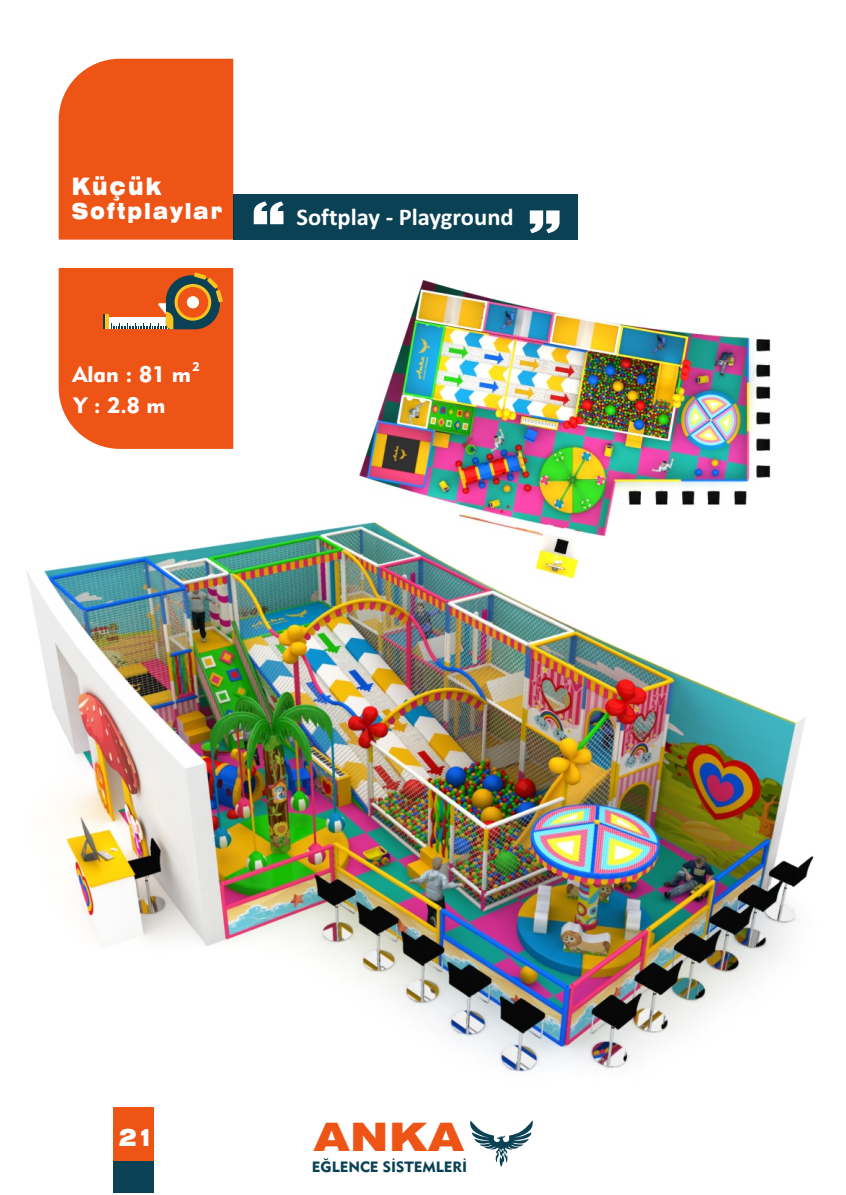
<style>
.page{position:relative;width:846px;height:1195px;background:#fff}
.page>*{position:absolute;margin:0;border:0;box-sizing:border-box;transform-origin:0 0}
.t1{font:900 39.4px "Arial";color:#ed5416;scale:1.19 1}
.t2{font:900 expanded 33px "Swiss 721 BT";color:#fff;scale:.77 1}
.t3{font:700 24px "Calibri";color:#fff}
.t4{font:900 expanded 24px "Swiss 721 BT";letter-spacing:.125em;color:#fff;scale:.77 1}
.t5{font:900 expanded 24px "Swiss 721 BT";letter-spacing:.125em;color:#fff;scale:.76 1}
.t6{font:22.2px "Geometric 415 BT Black A";color:#fff}
.t7{font:900 expanded 22px "Swiss 721 BT";letter-spacing:.125em;color:#fff;scale:.77 1}
.t8{font:22px "Geometric 415 BT Black A";color:#fff}
.t9{font:14.8px "Geometric 415 BT Black A";color:#0a4154}
.t10{font:12.4px "Geometric 415 BT Black A";color:#fff}
.s1{font-size:21.4px}
.s2{font-size:15px}
</style>
<div class="page">
<div style="left:114px;top:1108px;width:40px;height:85px;background:#ed5416"></div>
<svg style="left:470px;top:1120px;width:63px;height:47px"></svg>
<div style="left:114px;top:1161px;width:40px;height:32px;background:#0a4154"></div>
<div style="left:233px;top:194px;width:345px;height:46px;background:#0a4154"></div>
<svg style="left:530px;top:210px;width:29px;height:23px"></svg>
<svg style="left:254px;top:201px;width:29px;height:23px"></svg>
<div style="left:59px;top:59px;width:174px;height:181px;background:#ed5416"></div>
<svg style="left:59px;top:268px;width:174px;height:181px;background:#e35d24"></svg>
<img style="left:359px;top:279px;width:412px;height:232px">
<img style="left:27px;top:511px;width:787px;height:561px">
<p class="t4" style="left:72px;top:176px;width:117px">Küçük</p>
<p class="t7" style="left:72px;top:202px;width:197px">Softplaylar</p>
<h2 class="t2" style="left:84px;top:180px;width:163px">300 <span class="s1">m</span><span class="s2">2</span></h2>
<p class="t10" style="left:192px;top:361px;width:9px">2</p>
<p class="t6" style="left:72px;top:365px;width:120px">Alan : 81 m</p>
<p class="t8" style="left:73px;top:396px;width:94px">Y : 2.8 m</p>
<p class="t3" style="left:296px;top:207px;width:219px">Softplay - Playground</p>
<p class="t5" style="left:119px;top:1127px;width:48px">21</p>
<h1 class="t1" style="left:314px;top:1122px;width:128px">ANKA</h1>
<p class="t9" style="left:312px;top:1160px;width:157px">EĞLENCE SİSTEMLERİ</p>
</div>
